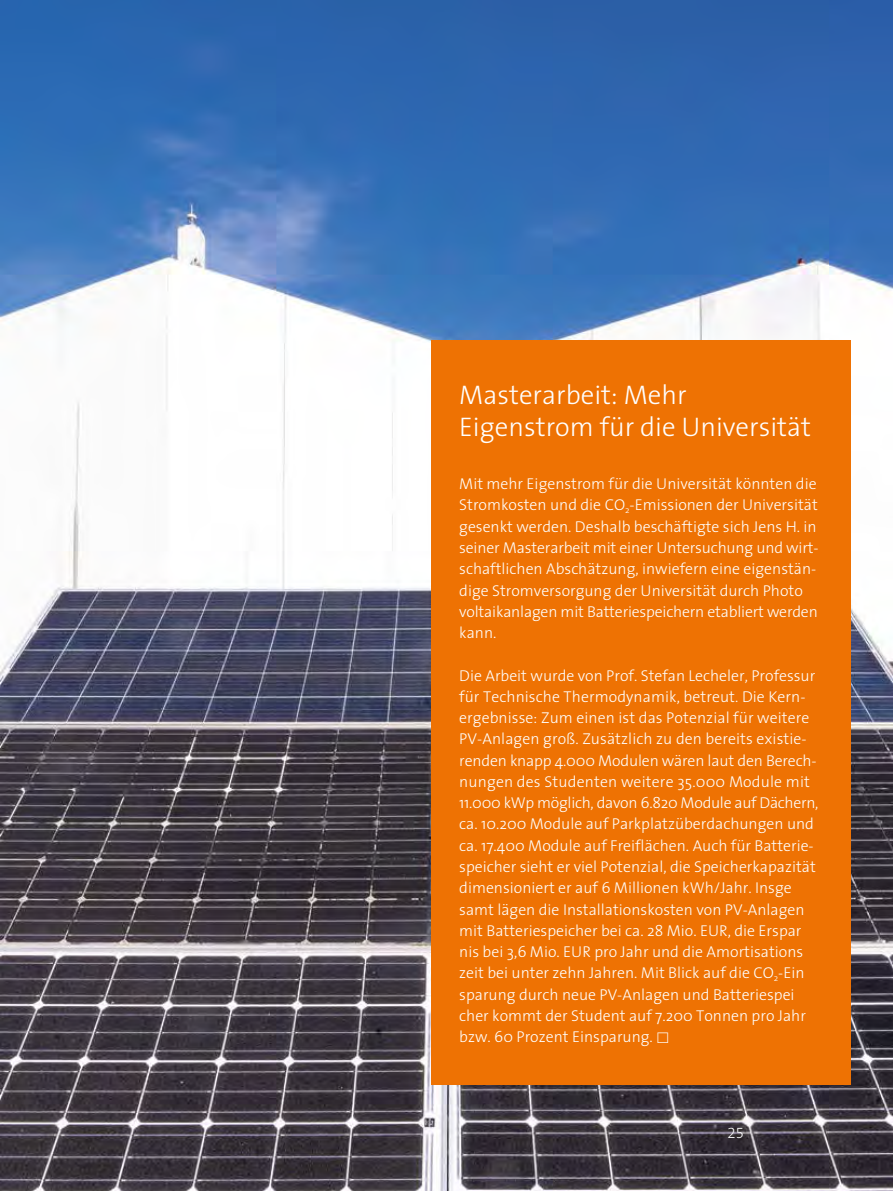
<style>
.page{position:relative;width:893px;height:1191px;background:#fff}
.page>*{position:absolute;margin:0;border:0;box-sizing:border-box;transform-origin:0 0}
.t1{font:300 27px/32px "The Sans";color:#fff}
.t2{font:300 15.75px/21.3px "The Sans";color:#fff}
.t3{font:15px "The Sans Light Expert";color:#fff}
.s1{font-family:"Klavika Arrows"}
</style>
<div class="page">
<img style="left:0;top:0;width:893px;height:1191px">
<div style="left:431px;top:340px;width:419px;height:744px;background:#ee7203"></div>
<p class="t1" style="left:459px;top:378px;width:353px">Masterarbeit: Mehr<br>Eigenstrom für die Universität</p>
<p class="t2" style="left:459px;top:472px;width:361px">Mit mehr Eigenstrom für die Universität könnten die Stromkosten und die CO<sub>2</sub>-Emissionen der Universität gesenkt werden. Deshalb beschäftigte sich Jens H. in seiner Masterarbeit mit einer Untersuchung und wirt&shy;schaftlichen Abschätzung, inwiefern eine eigenstän&shy;dige Stromversorgung der Universität durch Photo voltaikanlagen mit Batteriespeichern etabliert werden kann.</p>
<p class="t2" style="left:459px;top:664px;width:359px">Die Arbeit wurde von Prof. Stefan Lecheler, Professur für Technische Thermodynamik, betreut. Die Kern&shy;ergebnisse: Zum einen ist das Potenzial für weitere PV-Anlagen groß. Zusätzlich zu den bereits existie&shy;renden knapp 4.000 Modulen wären laut den Berech&shy;nungen des Studenten weitere 35.000 Module mit</p>
<p class="t2" style="left:459px;top:791px;width:361px">11.000 kWp möglich, davon 6.820 Module auf Dächern, ca. 10.200 Module auf Parkplatzüberdachungen und ca. 17.400 Module auf Freiflächen. Auch für Batterie&shy;speicher sieht er viel Potenzial, die Speicherkapazität dimensioniert er auf 6 Millionen kWh/Jahr. Insge samt lägen die Installationskosten von PV-Anlagen mit Batteriespeicher bei ca. 28 Mio. EUR, die Erspar nis bei 3,6 Mio. EUR pro Jahr und die Amortisations zeit bei unter zehn Jahren. Mit Blick auf die CO<sub>2</sub>-Ein sparung durch neue PV-Anlagen und Batteriespei cher kommt der Student auf 7.200 Tonnen pro Jahr bzw. 60 Prozent Einsparung. <span class="s1">)</span></p>
<p class="t3" style="left:727px;top:1121px;width:18px">25</p>
</div>
